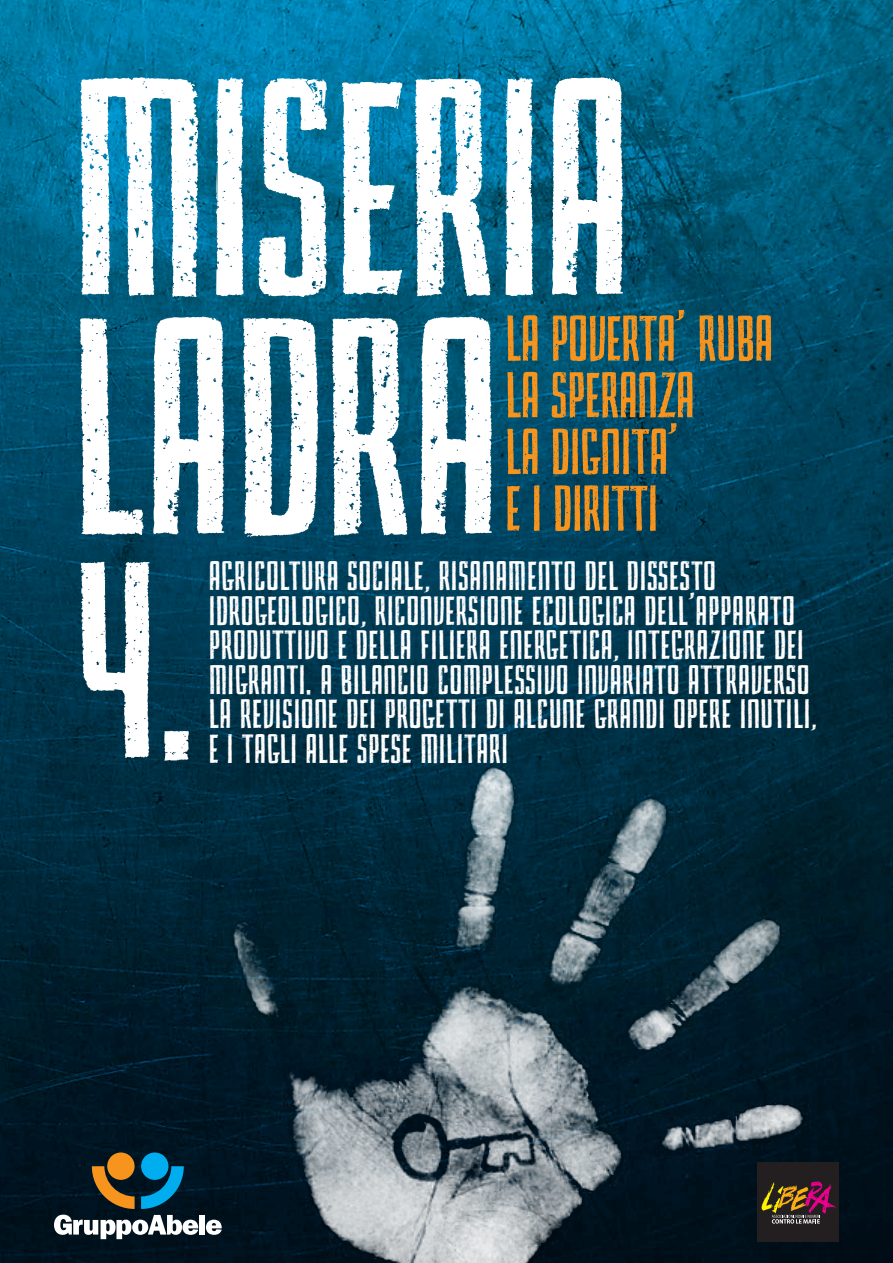
<style>
.page{position:relative;width:893px;height:1263px;background:#fff}
.page>*{position:absolute;margin:0;border:0;box-sizing:border-box;transform-origin:0 0}
.t1{font:269.7px/239.2px "Primma Handmade";letter-spacing:.01em;color:#fff}
.t2{font:245.55px "Primma Handmade";color:#fff}
.t3{font:56.7px/56.7px "Primma Handmade";letter-spacing:.015em;color:#f7941d}
.t4{font:36px/34.5px "Primma Handmade";letter-spacing:.035em;color:#fff}
</style>
<div class="page">
<img style="left:0;top:0;width:893px;height:1263px">
<svg style="left:54px;top:1166px;width:36px;height:73px;background:#2a3a44"></svg>
<img style="left:0;top:622px;width:16px;height:641px">
<img style="left:90px;top:622px;width:803px;height:641px">
<h1 class="t1" style="left:72px;top:67px;width:559px">MISERIA<br>LADRA</h1>
<h3 class="t3" style="left:506px;top:310px;width:268px">LA POVERTA’ RUBA<br>LA SPERANZA<br>LA DIGNITA’<br>E I DIRITTI</h3>
<p class="t4" style="left:209px;top:559px;width:609px">AGRICOLTURA SOCIALE, RISANAMENTO DEL DISSESTO IDROGEOLOGICO, RICONVERSIONE ECOLOGICA DELL’APPARATO PRODUTTIVO E DELLA FILIERA ENERGETICA, INTEGRAZIONE DEI MIGRANTI. A BILANCIO COMPLESSIVO INVARIATO ATTRAVERSO LA REVISIONE DEI PROGETTI DI ALCUNE GRANDI OPERE INUTILI,</p>
<h2 class="t2" style="left:81px;top:535px;width:119px">4.</h2>
<p class="t4" style="left:209px;top:731px;width:300px">E I TAGLI ALLE SPESE MILITARI</p>
</div>
